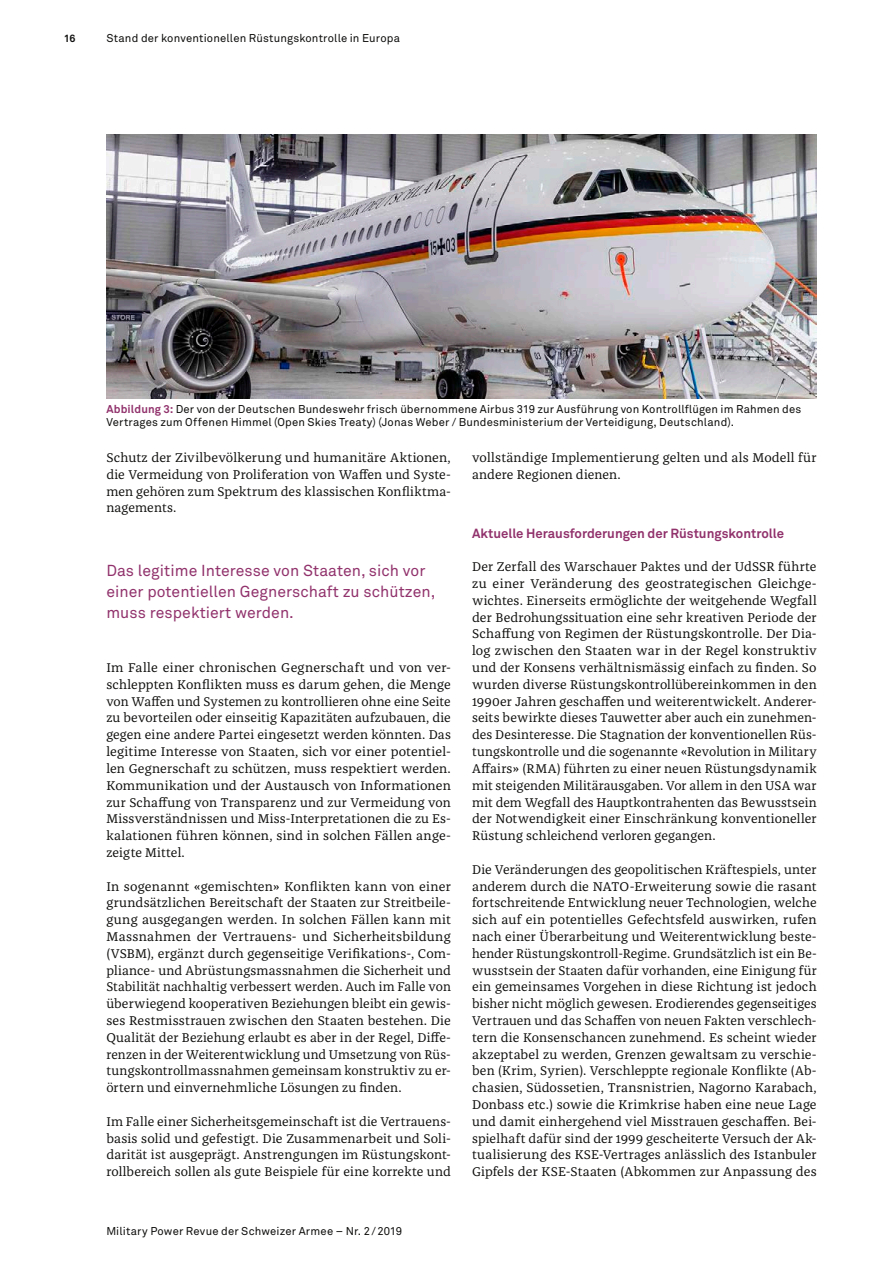
<style>
.page{position:relative;width:872px;height:1263px;background:#fff}
.page>*{position:absolute;margin:0;border:0;box-sizing:border-box;transform-origin:0 0}
._04_02_Zitat{font:15.75px/21px "Akkurat Pro";letter-spacing:.005em;color:#91326c}
._02_01_Grundtext{font:13.2px/16.8px "Franziska OT";letter-spacing:.01em;color:#0e0e0d;text-align:justify}
._01_03_Zwischentitel{font:700 13.2px "Akkurat Pro";color:#91326c}
._04_03_Legende{font:11.25px/13.5px "Akkurat Pro";letter-spacing:.015em;color:#0e0e0d}
.t1{font:700 10.5px "Akkurat Pro";color:#0e0e0d}
.s1{font-weight:700;color:#91326c}
</style>
<div class="page">
<img style="left:106px;top:134px;width:710px;height:265px">
<p class="t1" style="left:64px;top:32px;width:13px">16</p>
<p class="_04_03_Legende" style="left:106px;top:32px;width:295px">Stand der konventionellen Rüstungskontrolle in Europa</p>
<p class="_04_03_Legende" style="left:106px;top:402px;width:696px"><span class="s1">Abbildung 3:</span> Der von der Deutschen Bundeswehr frisch übernommene Airbus 319 zur Ausführung von Kontrollflügen im Rahmen des<br>Vertrages zum Offenen Himmel (Open Skies Treaty) (Jonas Weber / Bundesministerium der Verteidigung, Deutschland).</p>
<p class="_02_01_Grundtext" style="left:106px;top:449px;width:346px">Schutz der Zivilbevölkerung und humanitäre Aktionen, die Vermeidung von Proliferation von Waffen und Syste&shy;men gehören zum Spektrum des klassischen Konfliktma&shy;nagements.</p>
<p class="_04_02_Zitat" style="left:106px;top:560px;width:330px">Das legitime Interesse von Staaten, sich vor einer potentiellen Gegnerschaft zu schützen, muss respektiert werden.</p>
<p class="_02_01_Grundtext" style="left:106px;top:659px;width:346px">Im Falle einer chronischen Gegnerschaft und von ver&shy;schleppten Konflikten muss es darum gehen, die Menge von Waffen und Systemen zu kontrollieren ohne eine Seite zu bevorteilen oder einseitig Kapazitäten aufzubauen, die gegen eine andere Partei eingesetzt werden könnten. Das legitime Interesse von Staaten, sich vor einer potentiel&shy;len Gegnerschaft zu schützen, muss respektiert werden.<br>Kommunikation und der Austausch von Informationen zur Schaffung von Transparenz und zur Vermeidung von Missverständnissen und Miss-Interpretationen die zu Es&shy;kalationen führen können, sind in solchen Fällen ange&shy;zeigte Mittel.</p>
<p class="_02_01_Grundtext" style="left:106px;top:878px;width:346px">In sogenannt «gemischten» Konflikten kann von einer grundsätzlichen Bereitschaft der Staaten zur Streitbeile&shy;gung ausgegangen werden. In solchen Fällen kann mit Massnahmen der Vertrauens- und Sicherheitsbildung (VSBM), ergänzt durch gegenseitige Verifikations-, Com&shy;pliance- und Abrüstungsmassnahmen die Sicherheit und Stabilität nachhaltig verbessert werden. Auch im Falle von überwiegend kooperativen Beziehungen bleibt ein gewis&shy;ses Restmisstrauen zwischen den Staaten bestehen. Die Qualität der Beziehung erlaubt es aber in der Regel, Diffe&shy;renzen in der Weiterentwicklung und Umsetzung von Rüs&shy;tungskontrollmassnahmen gemeinsam konstruktiv zu er&shy;örtern und einvernehmliche Lösungen zu finden.</p>
<p class="_02_01_Grundtext" style="left:106px;top:1113px;width:346px">Im Falle einer Sicherheitsgemeinschaft ist die Vertrauens&shy;basis solid und gefestigt. Die Zusammenarbeit und Soli&shy;darität ist ausgeprägt. Anstrengungen im Rüstungskont&shy;rollbereich sollen als gute Beispiele für eine korrekte und</p>
<p class="_04_03_Legende" style="left:106px;top:1224px;width:297px">Military Power Revue der Schweizer Armee – Nr. 2/2019</p>
<p class="_02_01_Grundtext" style="left:472px;top:449px;width:346px">vollständige Implementierung gelten und als Modell für andere Regionen dienen.</p>
<p class="_01_03_Zwischentitel" style="left:472px;top:525px;width:313px">Aktuelle Herausforderungen der Rüstungskontrolle</p>
<p class="_02_01_Grundtext" style="left:472px;top:559px;width:346px;text-align:left">Der Zerfall des Warschauer Paktes und der UdSSR führte zu einer Veränderung des geostrategischen Gleichge&shy;wichtes. Einerseits ermöglichte der weitgehende Wegfall der Bedrohungssituation eine sehr kreativen Periode der Schaffung von Regimen der Rüstungskontrolle. Der Dia&shy;log zwischen den Staaten war in der Regel konstruktiv und der Konsens verhältnismässig einfach zu finden. So wurden diverse Rüstungskontrollübereinkommen in den 1990er Jahren geschaffen und weiterentwickelt. Anderer&shy;seits bewirkte dieses Tauwetter aber auch ein zunehmen&shy;des Desinteresse. Die Stagnation der konventionellen Rüs&shy;tungskontrolle und die sogenannte «Revolution in Military Affairs» (RMA) führten zu einer neuen Rüstungsdynamik mit steigenden Militärausgaben. Vor allem in den USA war mit dem Wegfall des Hauptkontrahenten das Bewusstsein der Notwendigkeit einer Einschränkung konventioneller Rüstung schleichend verloren gegangen.</p>
<p class="_02_01_Grundtext" style="left:472px;top:861px;width:346px">Die Veränderungen des geopolitischen Kräftespiels, unter anderem durch die NATO-Erweiterung sowie die rasant fortschreitende Entwicklung neuer Technologien, welche sich auf ein potentielles Gefechtsfeld auswirken, rufen nach einer Überarbeitung und Weiterentwicklung beste&shy;hender Rüstungskontroll-Regime. Grundsätzlich ist ein Be&shy;wusstsein der Staaten dafür vorhanden, eine Einigung für ein gemeinsames Vorgehen in diese Richtung ist jedoch bisher nicht möglich gewesen. Erodierendes gegenseitiges Vertrauen und das Schaffen von neuen Fakten verschlech&shy;tern die Konsenschancen zunehmend. Es scheint wieder akzeptabel zu werden, Grenzen gewaltsam zu verschie&shy;ben (Krim, Syrien). Verschleppte regionale Konflikte (Ab&shy;chasien, Südossetien, Transnistrien, Nagorno Karabach, Donbass etc.) sowie die Krimkrise haben eine neue Lage und damit einhergehend viel Misstrauen geschaffen. Bei&shy;spielhaft dafür sind der 1999 gescheiterte Versuch der Ak&shy;tualisierung des KSE-Vertrages anlässlich des Istanbuler Gipfels der KSE-Staaten (Abkommen zur Anpassung des</p>
</div>
